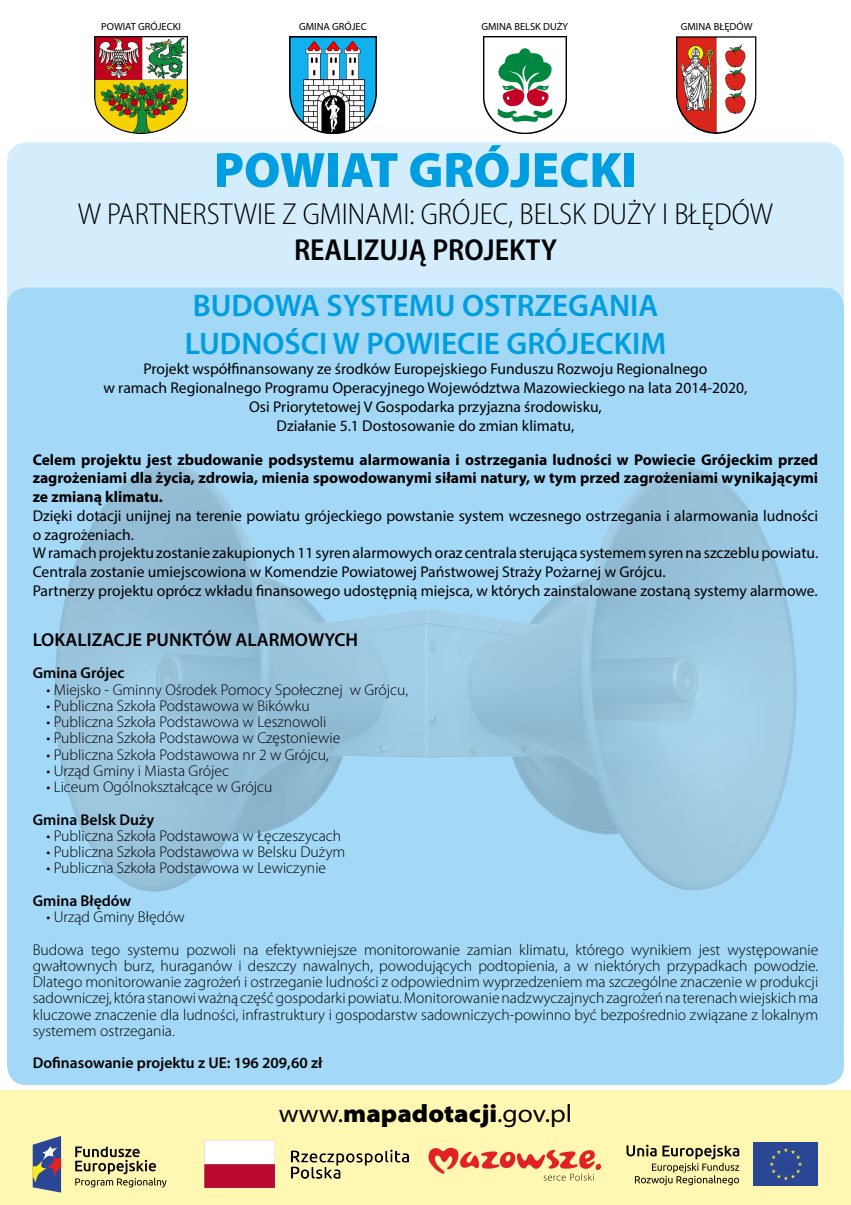
<style>
.page{position:relative;width:851px;height:1205px;background:#fff}
.page>*{position:absolute;margin:0;border:0;box-sizing:border-box;transform-origin:0 0}
.t1{font:900 50px "Myriad Pro";color:#009ee0}
.t2{font:600 31.25px/37.5px "Myriad Pro";color:#009ee0}
.t3{font:300 semi-condensed 30.44px "Myriad Pro";color:#000}
.t4{font:600 semi-condensed 30.44px "Myriad Pro";color:#000}
.t5{font:semi-expanded 25px "Myriad Pro";color:#000}
.t6{font:600 18.75px "Myriad Pro";color:#000}
.t7{font:300 15.62px/16.2px "Myriad Pro";color:#000}
.t8{font:15.62px/18.8px "Myriad Pro";color:#000;text-align:center}
.t9{font:700 15.62px/18.8px "Myriad Pro";color:#000;text-align:justify}
.t10{font:600 15.62px "Myriad Pro";color:#000}
.t11{font:10.44px "Myriad Pro";color:#000}
.s1{font-weight:900}
</style>
<div class="page">
<div style="left:7px;top:142px;width:836px;height:798px;background:#d3edfc;border-radius:19px"></div>
<div style="left:0;top:1090px;width:850px;height:115px;background:#fff7b2"></div>
<svg style="left:33px;top:1136px;width:28px;height:56px;background:#676b8c"></svg>
<svg style="left:75px;top:1146px;width:91px;height:41px"></svg>
<svg style="left:428px;top:1147px;width:173px;height:33px"></svg>
<div style="left:753px;top:1142px;width:65px;height:44px;background:#294795"></div>
<svg style="left:769px;top:1148px;width:33px;height:32px"></svg>
<svg style="left:626px;top:1144px;width:113px;height:41px"></svg>
<img style="left:204px;top:1140px;width:204px;height:48px">
<img style="left:483px;top:36px;width:83px;height:97px">
<img style="left:676px;top:36px;width:80px;height:97px">
<img style="left:289px;top:36px;width:87px;height:98px">
<img style="left:95px;top:36px;width:92px;height:97px">
<div style="left:7px;top:288px;width:836px;height:797px;background:#a3d8f7;border-radius:19px"></div>
<img style="left:54px;top:464px;width:742px;height:428px">
<p class="t11" style="left:101px;top:20px;width:81px">POWIAT GRÓJECKI</p>
<p class="t11" style="left:299px;top:20px;width:69px">GMINA GRÓJEC</p>
<p class="t11" style="left:481px;top:20px;width:88px">GMINA BELSK DUŻY</p>
<p class="t11" style="left:680px;top:20px;width:73px">GMINA BŁĘDÓW</p>
<h1 class="t1" style="left:214px;top:142px;width:424px">POWIAT GRÓJECKI</h1>
<h3 class="t3" style="left:78px;top:197px;width:697px">W PARTNERSTWIE Z GMINAMI: GRÓJEC, BELSK DUŻY I BŁĘDÓW</h3>
<h3 class="t4" style="left:294px;top:233px;width:264px">REALIZUJĄ PROJEKTY</h3>
<h2 class="t2" style="left:185px;top:286px;width:483px">BUDOWA SYSTEMU OSTRZEGANIA<br>LUDNOŚCI W POWIECIE GRÓJECKIM</h2>
<p class="t8" style="left:103px;top:359px;width:645px">Projekt współfinansowany ze środków Europejskiego Funduszu Rozwoju Regionalnego<br>w ramach Regionalnego Programu Operacyjnego Województwa Mazowieckiego na lata 2014-2020, Osi Priorytetowej V Gospodarka przyjazna środowisku,<br>Działanie 5.1 Dostosowanie do zmian klimatu,</p>
<p class="t9" style="left:33px;top:449px;width:787px">Celem projektu jest zbudowanie podsystemu alarmowania i ostrzegania ludności w Powiecie Grójeckim przed zagrożeniami dla życia, zdrowia, mienia spowodowanymi siłami natury, w tym przed zagrożeniami wynikającymi ze zmianą klimatu.</p>
<p class="t8" style="left:33px;top:506px;width:787px;text-align:left">Dzięki dotacji unijnej na terenie powiatu grójeckiego powstanie system wczesnego ostrzegania i alarmowania ludności o zagrożeniach.<br>W ramach projektu zostanie zakupionych 11 syren alarmowych oraz centrala sterująca systemem syren na szczeblu powiatu.<br>Centrala zostanie umiejscowiona w Komendzie Powiatowej Państwowej Straży Pożarnej w Grójcu.<br>Partnerzy projektu oprócz wkładu finansowego udostępnią miejsca, w których zainstalowane zostaną systemy alarmowe.</p>
<p class="t6" style="left:33px;top:627px;width:327px">LOKALIZACJE PUNKTÓW ALARMOWYCH</p>
<p class="t10" style="left:33px;top:663px;width:93px">Gmina Grójec</p>
<p class="t7" style="left:46px;top:681px;width:363px">• Miejsko - Gminny Ośrodek Pomocy Społecznej w Grójcu,</p>
<p class="t7" style="left:46px;top:698px;width:265px">• Publiczna Szkoła Podstawowa w Bikówku</p>
<p class="t7" style="left:46px;top:714px;width:281px">• Publiczna Szkoła Podstawowa w Lesznowoli</p>
<p class="t7" style="left:46px;top:730px;width:295px">• Publiczna Szkoła Podstawowa w Częstoniewie</p>
<p class="t7" style="left:46px;top:746px;width:283px">• Publiczna Szkoła Podstawowa nr 2 w Grójcu,</p>
<p class="t7" style="left:46px;top:763px;width:184px">• Urząd Gminy i Miasta Grójec</p>
<p class="t7" style="left:46px;top:779px;width:227px">• Liceum Ogólnokształcące w Grójcu</p>
<p class="t10" style="left:33px;top:809px;width:123px">Gmina Belsk Duży</p>
<p class="t7" style="left:46px;top:828px;width:296px">• Publiczna Szkoła Podstawowa w Łęczeszycach</p>
<p class="t7" style="left:46px;top:844px;width:300px">• Publiczna Szkoła Podstawowa w Belsku Dużym</p>
<p class="t7" style="left:46px;top:860px;width:281px">• Publiczna Szkoła Podstawowa w Lewiczynie</p>
<p class="t10" style="left:33px;top:890px;width:100px">Gmina Błędów</p>
<p class="t7" style="left:33px;top:901px;width:787px;line-height:32.5px;text-indent:14px">• Urząd Gminy Błędów<br>Budowa tego systemu pozwoli na efektywniejsze monitorowanie zamian klimatu, którego wynikiem jest występowanie</p>
<p class="t7" style="left:33px;top:958px;width:787px;text-align:justify">gwałtownych burz, huraganów i deszczy nawalnych, powodujących podtopienia, a w niektórych przypadkach powodzie.<br>Dlatego monitorowanie zagrożeń i ostrzeganie ludności z odpowiednim wyprzedzeniem ma szczególne znaczenie w produkcji sadowniczej, która stanowi ważną część gospodarki powiatu. Monitorowanie nadzwyczajnych zagrożeń na terenach wiejskich ma kluczowe znaczenie dla ludności, infrastruktury i gospodarstw sadowniczych-powinno być bezpośrednio związane z lokalnym systemem ostrzegania.</p>
<p class="t10" style="left:33px;top:1053px;width:291px">Dofinasowanie projektu z UE: 196 209,60 zł</p>
<h3 class="t5" style="left:279px;top:1099px;width:295px">www.<span class="s1">mapadotacji</span>.gov.pl</h3>
</div>
